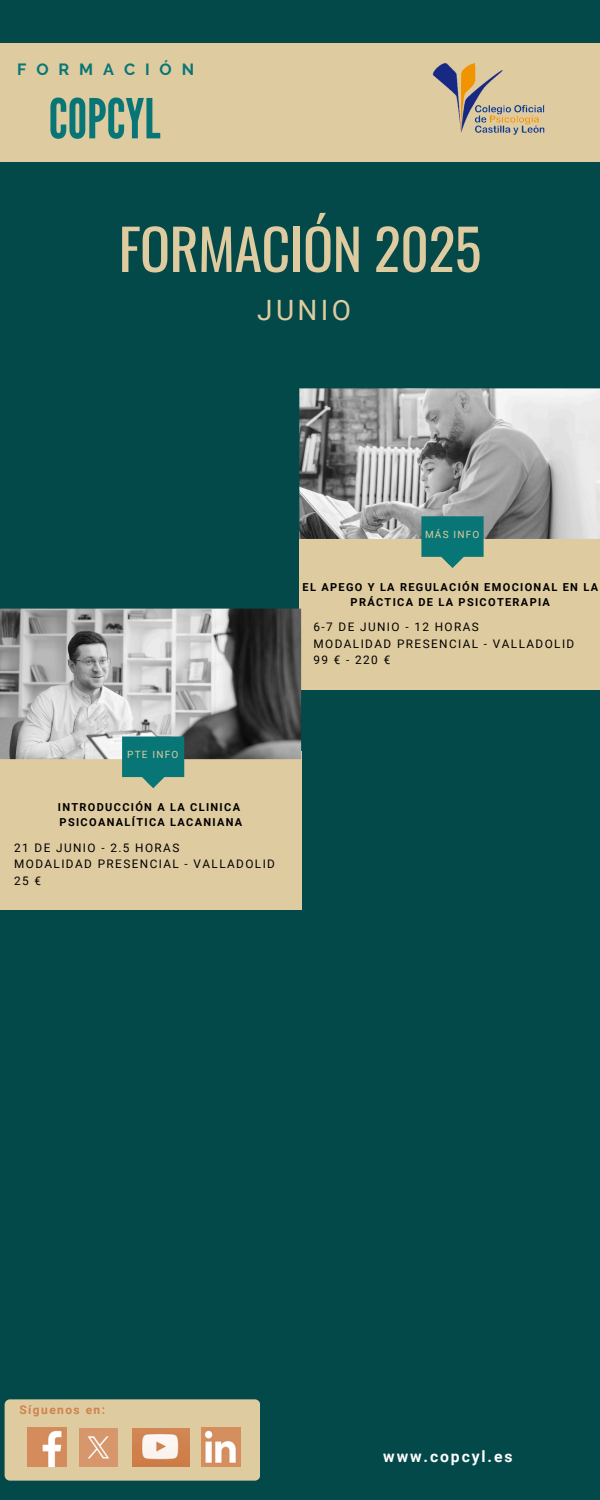
<style>
.page{position:relative;width:600px;height:1500px;background:#034949}
.page>*{position:absolute;margin:0;border:0;box-sizing:border-box;transform-origin:0 0}
.t1{font:56px "Oswald";letter-spacing:-.01em;color:#dfcba0}
.t2{font:55px "League Gothic";color:#087676}
.t3{font:28px "Roboto";letter-spacing:.12em;color:#dfcba0}
.t4{font:700 16.2px "Raleway";letter-spacing:.61em;color:#087676}
.t5{font:700 15.7px "Roboto";letter-spacing:.12em;color:#fff}
.t6{font:700 12px "Roboto";letter-spacing:.12em;color:#d0824d}
.t7{font:11.8px/16.5px "Roboto";letter-spacing:.12em;color:#000}
.t8{font:700 11px/15px "Roboto";letter-spacing:.12em;color:#000;text-align:center}
.t9{font:10px "Roboto";letter-spacing:.12em;color:#dfcba0}
</style>
<div class="page">
<div style="left:0;top:43px;width:600px;height:118px;background:#dfcba0"></div>
<img style="left:432px;top:63px;width:113px;height:72px">
<div style="left:5px;top:1399px;width:255px;height:82px;background:#dfcba0;border-radius:5px"></div>
<img style="left:27px;top:1428px;width:39px;height:38px">
<img style="left:202px;top:1428px;width:39px;height:38px">
<img style="left:133px;top:1428px;width:57px;height:39px">
<img style="left:80px;top:1428px;width:38px;height:39px">
<div style="left:299px;top:532px;width:301px;height:158px;background:#dfcba0"></div>
<img style="left:299px;top:388px;width:301px;height:151px">
<svg style="left:421px;top:516px;width:63px;height:52px"></svg>
<div style="left:0;top:752px;width:301px;height:158px;background:#dfcba0"></div>
<img style="left:0;top:609px;width:301px;height:168px">
<svg style="left:122px;top:737px;width:62px;height:51px"></svg>
<p class="t4" style="left:17px;top:59px;width:178px">FORMACIÓN</p>
<h3 class="t2" style="left:49px;top:87px;width:113px">COPCYL</h3>
<h1 class="t1" style="left:119px;top:205px;width:364px">FORMACIÓN 2025</h1>
<h1 class="t3" style="left:257px;top:294px;width:95px">JUNIO</h1>
<p class="t9" style="left:425px;top:529px;width:56px">MÁS INFO</p>
<p class="t8" style="left:303px;top:580px;width:297px">EL APEGO Y LA REGULACIÓN EMOCIONAL EN LA<br>PRÁCTICA DE LA PSICOTERAPIA</p>
<p class="t9" style="left:127px;top:749px;width:53px">PTE INFO</p>
<p class="t8" style="left:58px;top:800px;width:186px;text-align:left">INTRODUCCIÓN A LA CLINICA<br>PSICOANALÍTICA LACANIANA</p>
<p class="t7" style="left:14px;top:839px;width:262px">21 DE JUNIO - 2.5 HORAS<br>MODALIDAD PRESENCIAL - VALLADOLID<br>25 €</p>
<h6 class="t7" style="left:313px;top:619px;width:262px">6-7 DE JUNIO - 12 HORAS<br>MODALIDAD PRESENCIAL - VALLADOLID<br>99€-220€</h6>
<h6 class="t6" style="left:19px;top:1403px;width:87px">Síguenos en:</h6>
<p class="t5" style="left:383px;top:1448px;width:131px">www.copcyl.es</p>
</div>
